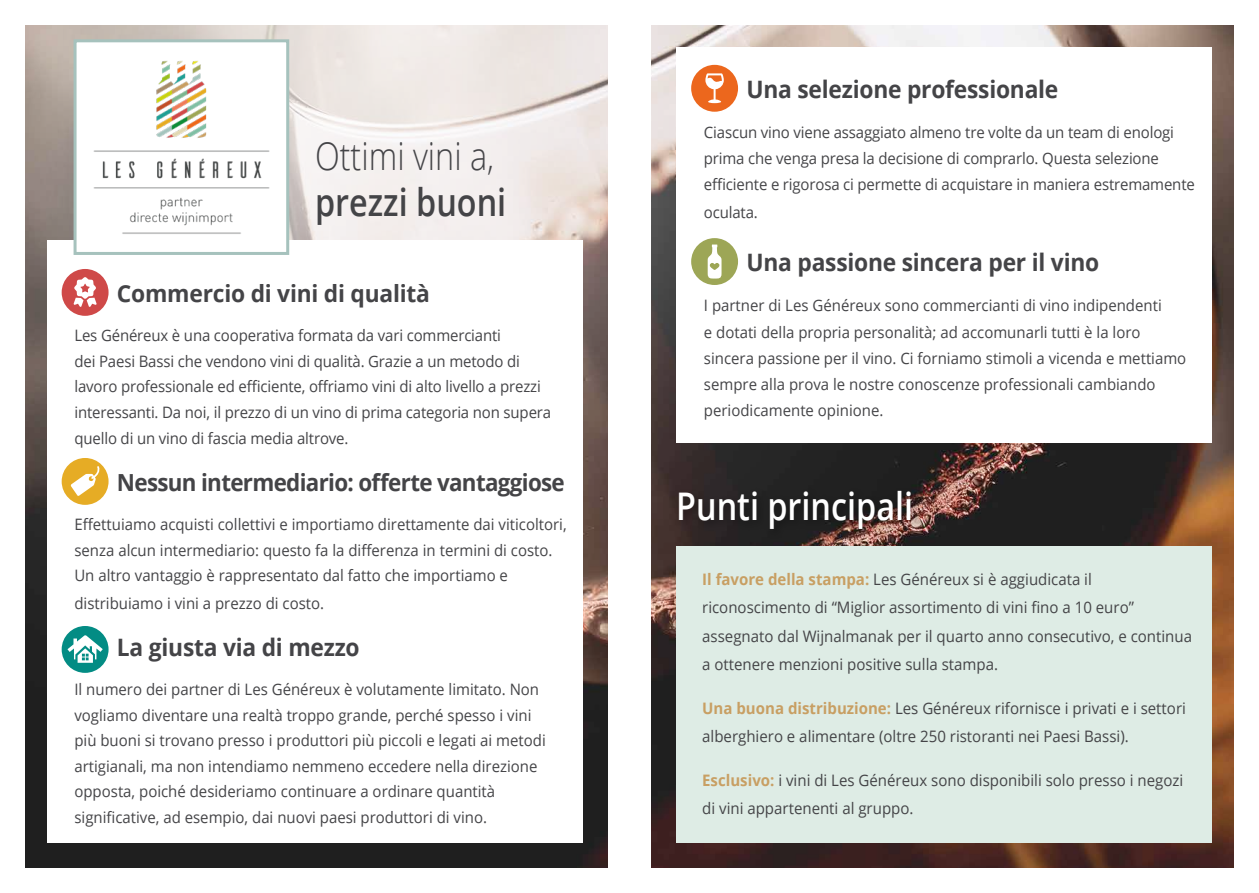
<style>
.page{position:relative;width:1259px;height:893px;background:#fff}
.page>*{position:absolute;margin:0;border:0;box-sizing:border-box;transform-origin:0 0}
.t1{font:600 38.1px "Open Sans";color:#fff;scale:.85 1}
.t2{font:300 38.1px "Open Sans";color:#444447;scale:.85 1}
.t3{font:600 38.1px "Open Sans";color:#444447;scale:.85 1}
.t4{font:700 24px "Open Sans";letter-spacing:-.01em;color:#444447;scale:.95 1}
.t5{font:700 23.55px "Open Sans";letter-spacing:-.03em;color:#444447;scale:.95 1}
.t6{font:700 23.55px "Open Sans";letter-spacing:-.01em;color:#444447}
.t7{font:15.75px/25.5px "Open Sans";color:#444447;scale:.95 1}
.s1{font-weight:700;color:#c89f63}
</style>
<div class="page">
<img style="left:26px;top:26px;width:1207px;height:841px">
<div style="left:47px;top:240px;width:536px;height:603px;background:#fff"></div>
<img style="left:78px;top:43px;width:207px;height:197px">
<div style="left:74px;top:39px;width:215px;height:216px;border:3px solid #a6c2bd"></div>
<div style="left:62px;top:269px;width:47px;height:47px;background:#cf4948;border-radius:50%"></div>
<svg style="left:73px;top:277px;width:24px;height:30px"></svg>
<div style="left:62px;top:458px;width:47px;height:47px;background:#e6ac25;border-radius:50%"></div>
<svg style="left:71px;top:466px;width:28px;height:30px"></svg>
<div style="left:62px;top:626px;width:47px;height:47px;background:#038c84;border-radius:50%"></div>
<svg style="left:67px;top:635px;width:36px;height:28px"></svg>
<div style="left:676px;top:47px;width:536px;height:395px;background:#fff"></div>
<div style="left:676px;top:546px;width:536px;height:297px;background:#deece5"></div>
<div style="left:691px;top:65px;width:47px;height:47px;background:#ec671d;border-radius:50%"></div>
<svg style="left:705px;top:73px;width:19px;height:30px"></svg>
<div style="left:691px;top:238px;width:47px;height:47px;background:#9da656;border-radius:50%"></div>
<svg style="left:707px;top:245px;width:14px;height:34px"></svg>
<div style="left:674px;top:486px;width:247px;height:54px;background:#000;opacity:.35"></div>
<div style="left:608px;top:0;width:43px;height:893px;background:#fff"></div>
<h1 class="t2" style="left:315px;top:130px;width:212px">Ottimi vini a,</h1>
<h1 class="t3" style="left:315px;top:176px;width:226px">prezzi buoni</h1>
<h3 class="t6" style="left:117px;top:277px;width:314px">Commercio di vini di qualità</h3>
<p class="t7" style="left:74px;top:322px;width:503px">Les Généreux è una cooperativa formata da vari commercianti<br>dei Paesi Bassi che vendono vini di qualità. Grazie a un metodo di lavoro professionale ed efficiente, offriamo vini di alto livello a prezzi interessanti. Da noi, il prezzo di un vino di prima categoria non supera quello di un vino di fascia media altrove.</p>
<h3 class="t5" style="left:117px;top:466px;width:473px">Nessun intermediario: offerte vantaggiose</h3>
<p class="t7" style="left:74px;top:511px;width:520px">Effettuiamo acquisti collettivi e importiamo direttamente dai viticoltori, senza alcun intermediario: questo fa la differenza in termini di costo.<br>Un altro vantaggio è rappresentato dal fatto che importiamo e</p>
<p class="t7" style="left:74px;top:590px;width:264px">distribuiamo i vini a prezzo di costo.</p>
<h2 class="t4" style="left:117px;top:631px;width:257px">La giusta via di mezzo</h2>
<p class="t7" style="left:74px;top:676px;width:498px">Il numero dei partner di Les Généreux è volutamente limitato. Non vogliamo diventare una realtà troppo grande, perché spesso i vini più buoni si trovano presso i produttori più piccoli e legati ai metodi artigianali, ma non intendiamo nemmeno eccedere nella direzione opposta, poiché desideriamo continuare a ordinare quantità significative, ad esempio, dai nuovi paesi produttori di vino.</p>
<h2 class="t4" style="left:746px;top:73px;width:330px">Una selezione professionale</h2>
<p class="t7" style="left:704px;top:119px;width:518px;line-height:26.2px">Ciascun vino viene assaggiato almeno tre volte da un team di enologi prima che venga presa la decisione di comprarlo. Questa selezione efficiente e rigorosa ci permette di acquistare in maniera estremamente</p>
<p class="t7" style="left:704px;top:199px;width:58px">oculata.</p>
<h2 class="t4" style="left:746px;top:246px;width:373px">Una passione sincera per il vino</h2>
<p class="t7" style="left:704px;top:292px;width:509px;line-height:26.2px">I partner di Les Généreux sono commercianti di vino indipendenti<br>e dotati della propria personalità; ad accomunarli tutti è la loro sincera passione per il vino. Ci forniamo stimoli a vicenda e mettiamo sempre alla prova le nostre conoscenze professionali cambiando periodicamente opinione.</p>
<h1 class="t1" style="left:676px;top:480px;width:280px">Punti principali</h1>
<p class="t7" style="left:702px;top:564px;width:517px;line-height:28.5px"><span class="s1">Il favore della stampa:</span> Les Généreux si è aggiudicata il riconoscimento di “Miglior assortimento di vini fino a 10 euro” assegnato dal Wijnalmanak per il quarto anno consecutivo, e continua a ottenere menzioni positive sulla stampa.</p>
<p class="t7" style="left:702px;top:693px;width:511px;line-height:28.5px"><span class="s1">Una buona distribuzione:</span> Les Généreux rifornisce i privati e i settori alberghiero e alimentare (oltre 250 ristoranti nei Paesi Bassi).</p>
<p class="t7" style="left:702px;top:765px;width:508px;line-height:28.5px"><span class="s1">Esclusivo:</span> i vini di Les Généreux sono disponibili solo presso i negozi di vini appartenenti al gruppo.</p>
</div>
